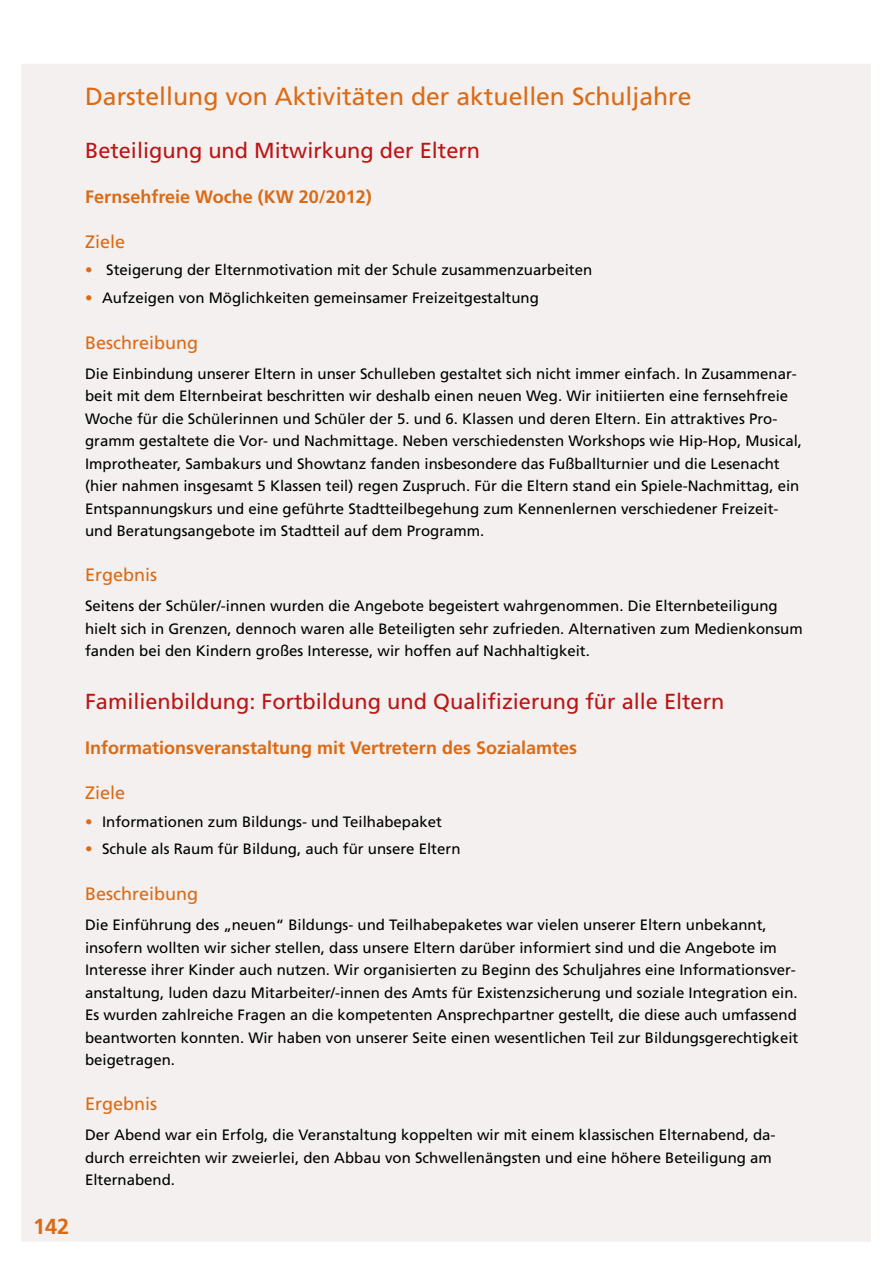
<style>
.page{position:relative;width:893px;height:1263px;background:#fff}
.page>*{position:absolute;margin:0;border:0;box-sizing:border-box;transform-origin:0 0}
.t1{font:24.75px "Frutiger";color:#dc6a14}
.t2{font:21.75px "Frutiger";color:#bd1414}
.t3{font:700 21.75px "Frutiger";color:#dc6a14}
.t4{font:700 18px "Frutiger";color:#dc6a14}
.t5{font:18px "Frutiger";color:#dc6a14}
.t6{font:15px/22.5px "Frutiger";color:#000}
.s1{font-weight:700;color:#dc6a14}
</style>
<div class="page">
<div style="left:21px;top:64px;width:850px;height:1178px;background:#f3f0ef"></div>
<h2 class="t3" style="left:33px;top:1213px;width:38px">142</h2>
<h1 class="t1" style="left:85px;top:82px;width:608px">Darstellung von Aktivitäten der aktuellen Schuljahre</h1>
<h2 class="t2" style="left:85px;top:137px;width:397px">Beteiligung und Mitwirkung der Eltern</h2>
<p class="t4" style="left:85px;top:186px;width:288px">Fernsehfreie Woche (KW 20/2012)</p>
<p class="t5" style="left:85px;top:231px;width:42px">Ziele</p>
<p class="t6" style="left:85px;top:259px;width:509px"><span class="s1">•</span> Steigerung der Elternmotivation mit der Schule zusammenzuarbeiten</p>
<p class="t6" style="left:85px;top:286px;width:455px"><span class="s1">•</span> Aufzeigen von Möglichkeiten gemeinsamer Freizeitgestaltung</p>
<p class="t5" style="left:85px;top:332px;width:115px">Beschreibung</p>
<p class="t6" style="left:85px;top:362px;width:719px">Die Einbindung unserer Eltern in unser Schulleben gestaltet sich nicht immer einfach. In Zusammenar&shy;beit mit dem Elternbeirat beschritten wir deshalb einen neuen Weg. Wir initiierten eine fernsehfreie Woche für die Schülerinnen und Schüler der 5. und 6. Klassen und deren Eltern. Ein attraktives Pro&shy;gramm gestaltete die Vor- und Nachmittage. Neben verschiedensten Workshops wie Hip-Hop, Musical, Improtheater, Sambakurs und Showtanz fanden insbesondere das Fußballturnier und die Lesenacht (hier nahmen insgesamt 5 Klassen teil) regen Zuspruch. Für die Eltern stand ein Spiele-Nachmittag, ein Entspannungskurs und eine geführte Stadtteilbegehung zum Kennenlernen verschiedener Freizeit&shy;und Beratungsangebote im Stadtteil auf dem Programm.</p>
<p class="t5" style="left:85px;top:564px;width:74px">Ergebnis</p>
<p class="t6" style="left:85px;top:595px;width:719px">Seitens der Schüler/-innen wurden die Angebote begeistert wahrgenommen. Die Elternbeteiligung hielt sich in Grenzen, dennoch waren alle Beteiligten sehr zufrieden. Alternativen zum Medienkonsum fanden bei den Kindern großes Interesse, wir hoffen auf Nachhaltigkeit.</p>
<h2 class="t2" style="left:85px;top:688px;width:641px">Familienbildung: Fortbildung und Qualifizierung für alle Eltern</h2>
<p class="t4" style="left:85px;top:737px;width:494px">Informationsveranstaltung mit Vertretern des Sozialamtes</p>
<p class="t5" style="left:85px;top:782px;width:42px">Ziele</p>
<p class="t6" style="left:85px;top:810px;width:358px"><span class="s1">•</span> Informationen zum Bildungs- und Teilhabepaket</p>
<p class="t6" style="left:85px;top:838px;width:377px"><span class="s1">•</span> Schule als Raum für Bildung, auch für unsere Eltern</p>
<p class="t5" style="left:85px;top:883px;width:115px">Beschreibung</p>
<p class="t6" style="left:85px;top:913px;width:715px">Die Einführung des „neuen“ Bildungs- und Teilhabepaketes war vielen unserer Eltern unbekannt, insofern wollten wir sicher stellen, dass unsere Eltern darüber informiert sind und die Angebote im Interesse ihrer Kinder auch nutzen. Wir organisierten zu Beginn des Schuljahres eine Informationsver&shy;anstaltung, luden dazu Mitarbeiter/-innen des Amts für Existenzsicherung und soziale Integration ein.<br>Es wurden zahlreiche Fragen an die kompetenten Ansprechpartner gestellt, die diese auch umfassend beantworten konnten. Wir haben von unserer Seite einen wesentlichen Teil zur Bildungsgerechtigkeit beigetragen.</p>
<p class="t5" style="left:85px;top:1093px;width:74px">Ergebnis</p>
<p class="t6" style="left:85px;top:1123px;width:692px">Der Abend war ein Erfolg, die Veranstaltung koppelten wir mit einem klassischen Elternabend, da&shy;durch erreichten wir zweierlei, den Abbau von Schwellenängsten und eine höhere Beteiligung am<br>Elternabend.</p>
</div>
